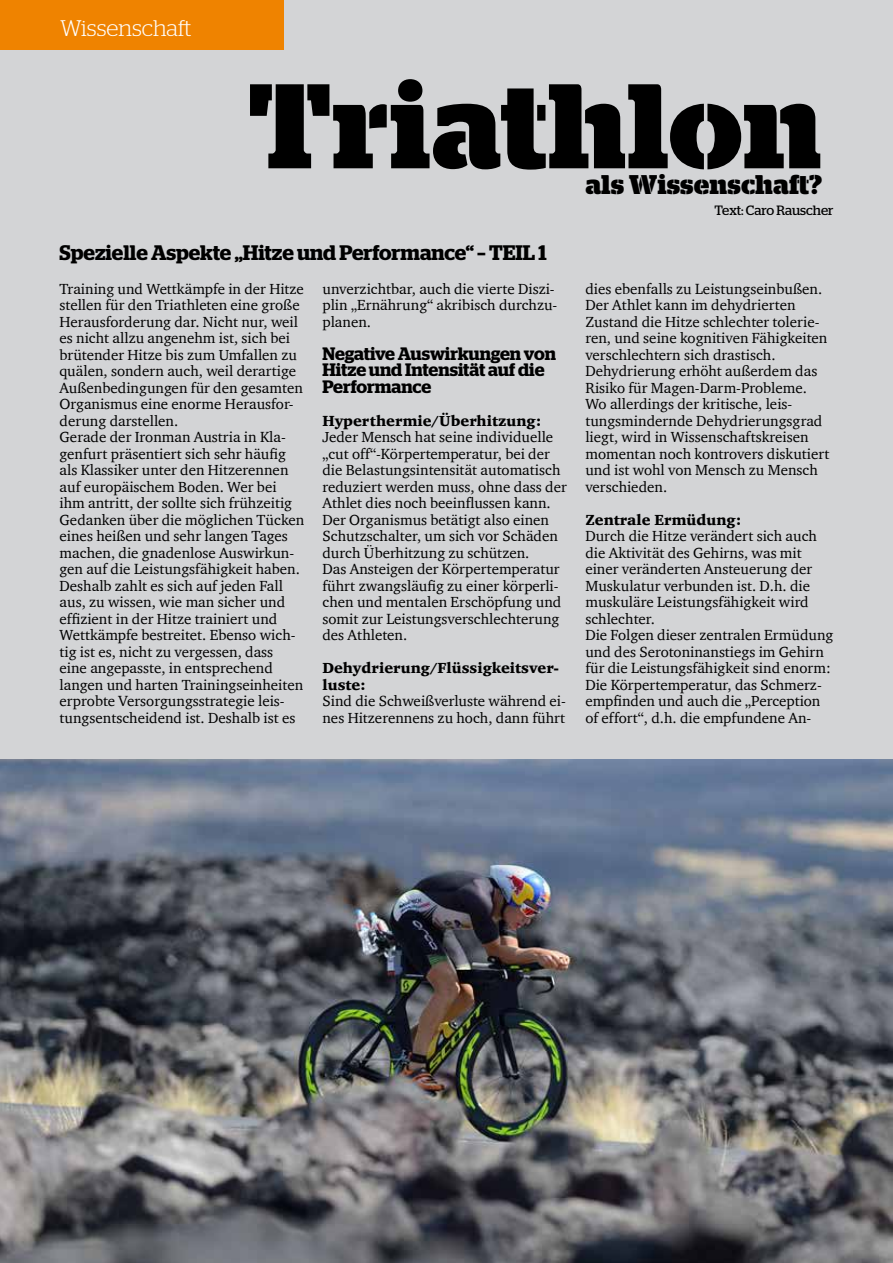
<style>
.page{position:relative;width:893px;height:1263px;background:#d3d4d6}
.page>*{position:absolute;margin:0;border:0;box-sizing:border-box;transform-origin:0 0}
.t1{font:700 120px "Stag Stencil";color:#000}
.t2{font:700 27px "Stag Stencil";color:#000}
.t3{font:300 22.5px "Stag";color:#fff}
.t4{font:600 21px "Stag";color:#000}
.t5{font:600 18px/16.5px "Stag";letter-spacing:-.005em;color:#000}
.t6{font:15px/16.5px "Charter ITC";color:#000}
.t7{font:15px/16.5px "Charter ITC Blac";color:#000}
.t8{font:13.5px "Stag";letter-spacing:-.005em;color:#000}
</style>
<div class="page">
<img style="left:0;top:759px;width:893px;height:504px">
<div style="left:0;top:0;width:283px;height:50px;background:#ef8300"></div>
<h3 class="t3" style="left:60px;top:16px;width:133px">Wissenschaft</h3>
<h1 class="t1" style="left:248px;top:55px;width:576px">Triathlon</h1>
<h2 class="t2" style="left:585px;top:168px;width:238px">als Wissenschaft?</h2>
<p class="t8" style="left:715px;top:202px;width:120px">Text: Caro Rauscher</p>
<h3 class="t4" style="left:60px;top:241px;width:489px">Spezielle Aspekte „Hitze und Performance“ – TEIL 1</h3>
<p class="t6" style="left:60px;top:280px;width:246px">Training und Wettkämpfe in der Hitze stellen für den Triathleten eine große Herausforderung dar. Nicht nur, weil es nicht allzu angenehm ist, sich bei brütender Hitze bis zum Umfallen zu quälen, sondern auch, weil derartige Außenbedingungen für den gesamten Organismus eine enorme Herausfor&shy;derung darstellen.<br>Gerade der Ironman Austria in Kla&shy;genfurt präsentiert sich sehr häufig als Klassiker unter den Hitzerennen auf europäischem Boden. Wer bei ihm antritt, der sollte sich frühzeitig Gedanken über die möglichen Tücken eines heißen und sehr langen Tages machen, die gnadenlose Auswirkun&shy;gen auf die Leistungsfähigkeit haben.<br>Deshalb zahlt es sich auf jeden Fall aus, zu wissen, wie man sicher und effizient in der Hitze trainiert und Wettkämpfe bestreitet. Ebenso wich&shy;tig ist es, nicht zu vergessen, dass<br>eine angepasste, in entsprechend langen und harten Trainingseinheiten erprobte Versorgungsstrategie leis&shy;tungsentscheidend ist. Deshalb ist es</p>
<p class="t6" style="left:322px;top:280px;width:236px">unverzichtbar, auch die vierte Diszi&shy;plin „Ernährung“ akribisch durchzu&shy;planen.</p>
<p class="t5" style="left:322px;top:345px;width:235px">Negative Auswirkungen von<br>Hitze und Intensität auf die<br>Performance</p>
<p class="t7" style="left:322px;top:412px;width:221px">Hyperthermie/Überhitzung:</p>
<p class="t6" style="left:322px;top:429px;width:246px">Jeder Mensch hat seine individuelle „cut off“-Körpertemperatur, bei der die Belastungsintensität automatisch reduziert werden muss, ohne dass der Athlet dies noch beeinflussen kann.<br>Der Organismus betätigt also einen Schutzschalter, um sich vor Schäden durch Überhitzung zu schützen.<br>Das Ansteigen der Körpertemperatur führt zwangsläufig zu einer körperli&shy;chen und mentalen Erschöpfung und somit zur Leistungsverschlechterung des Athleten.</p>
<p class="t7" style="left:322px;top:660px;width:237px">Dehydrierung/Flüssigkeitsver&shy;luste:</p>
<p class="t6" style="left:322px;top:693px;width:245px">Sind die Schweißverluste während ei&shy;nes Hitzerennens zu hoch, dann führt</p>
<p class="t6" style="left:585px;top:280px;width:246px">dies ebenfalls zu Leistungseinbußen.<br>Der Athlet kann im dehydrierten Zustand die Hitze schlechter tolerie&shy;ren, und seine kognitiven Fähigkeiten verschlechtern sich drastisch.<br>Dehydrierung erhöht außerdem das Risiko für Magen-Darm-Probleme.<br>Wo allerdings der kritische, leis&shy;tungsmindernde Dehydrierungsgrad liegt, wird in Wissenschaftskreisen momentan noch kontrovers diskutiert und ist wohl von Mensch zu Mensch verschieden.</p>
<p class="t7" style="left:585px;top:511px;width:158px">Zentrale Ermüdung:</p>
<p class="t6" style="left:585px;top:528px;width:250px">Durch die Hitze verändert sich auch die Aktivität des Gehirns, was mit einer veränderten Ansteuerung der Muskulatur verbunden ist. D.h. die muskuläre Leistungsfähigkeit wird schlechter.<br>Die Folgen dieser zentralen Ermüdung und des Serotoninanstiegs im Gehirn für die Leistungsfähigkeit sind enorm:<br>Die Körpertemperatur, das Schmerz&shy;empfinden und auch die „Perception of effort“, d.h. die empfundene An-</p>
</div>
